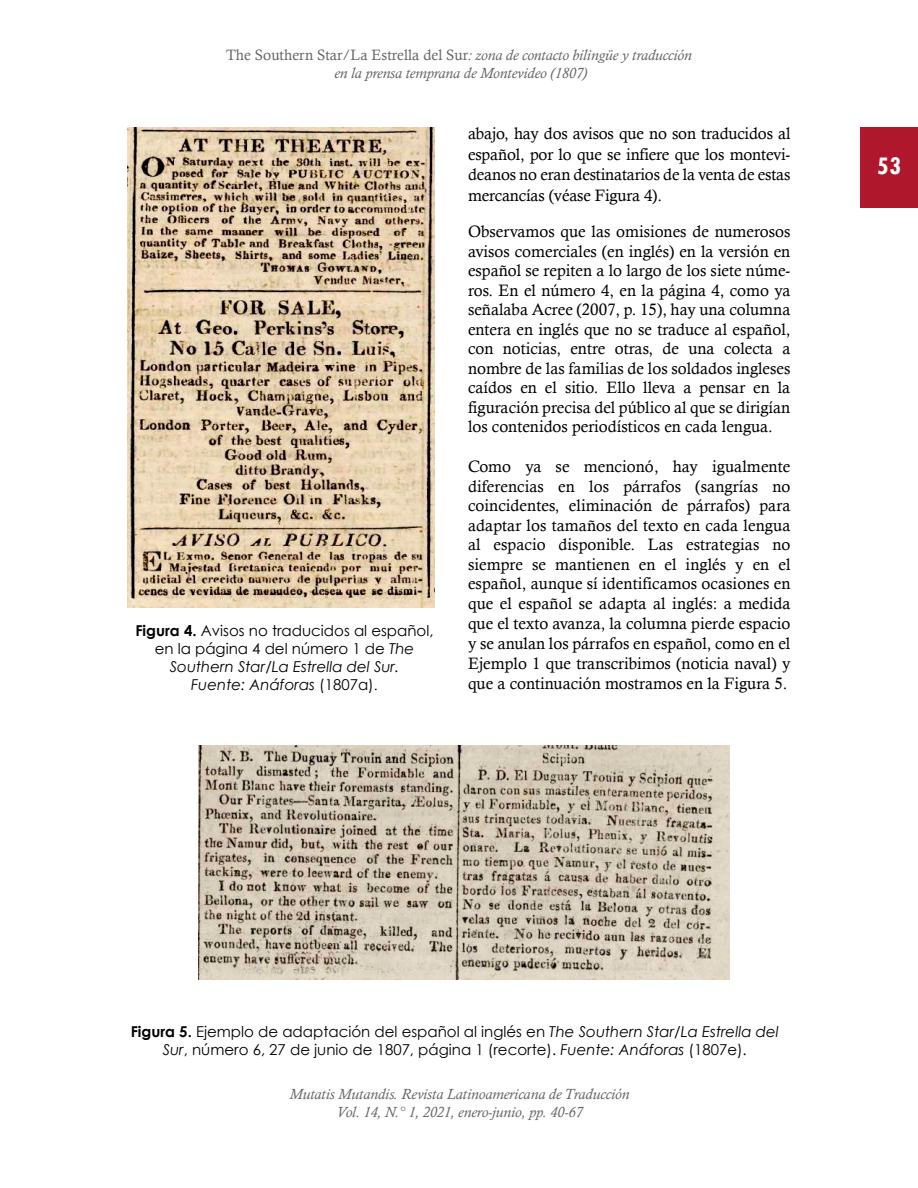
<style>
.page{position:relative;width:918px;height:1188px;background:#fff}
.page>*{position:absolute;margin:0;border:0;box-sizing:border-box;transform-origin:0 0}
.t1{font:700 condensed 27px "Tw Cen";color:#fff}
.t2{font:16.5px/19.6px "Calisto";color:#000;text-align:justify}
.t3{font:15px/18px "Century Gothic";color:#000;text-align:center}
.t4{font:italic 15px/18px "Calisto";color:#666;text-align:center}
.s1{font-style:normal}
.s2{font-weight:700}
.s3{font-style:italic}
.s4{font-family:"Calisto"}
</style>
<div class="page">
<div style="left:860px;top:128px;width:58px;height:80px;background:#af182c"></div>
<img style="left:128px;top:128px;width:306px;height:480px">
<img style="left:199px;top:746px;width:531px;height:234px">
<p class="t4" style="left:226px;top:46px;width:467px"><span class="s1">The Southern Star/La Estrella del Sur</span>: zona de contacto bilingüe y traducción en la prensa temprana de Montevideo (1807)</p>
<p class="t3" style="left:135px;top:622px;width:300px"><span class="s2">Figura 4.</span> Avisos no traducidos al español, en la página 4 del número 1 de <span class="s3">The Southern Star/La Estrella del Sur.<br>Fuente: Anáforas</span> (1807a)<span class="s4">.</span></p>
<p class="t2" style="left:468px;top:123px;width:324px;line-height:20.4px">abajo, hay dos avisos que no son traducidos al español, por lo que se infiere que los montevi&shy;deanos no eran destinatarios de la venta de estas mercancías (véase Figura 4).</p>
<p class="t2" style="left:468px;top:221px;width:324px">Observamos que las omisiones de numerosos avisos comerciales (en inglés) en la versión en español se repiten a lo largo de los siete núme&shy;ros. En el número 4, en la página 4, como ya señalaba Acree (2007, p. 15), hay una columna entera en inglés que no se traduce al español, con noticias, entre otras, de una colecta a nombre de las familias de los soldados ingleses caídos en el sitio. Ello lleva a pensar en la figuración precisa del público al que se dirigían los contenidos periodísticos en cada lengua.</p>
<p class="t2" style="left:468px;top:457px;width:324px">Como ya se mencionó, hay igualmente diferencias en los párrafos (sangrías no coincidentes, eliminación de párrafos) para adaptar los tamaños del texto en cada lengua al espacio disponible. Las estrategias no siempre se mantienen en el inglés y en el español, aunque sí identificamos ocasiones en que el español se adapta al inglés: a medida que el texto avanza, la columna pierde espacio y se anulan los párrafos en español, como en el Ejemplo 1 que transcribimos (noticia naval) y que a continuación mostramos en la Figura 5.</p>
<h1 class="t1" style="left:877px;top:149px;width:25px">53</h1>
<p class="t3" style="left:131px;top:1023px;width:650px"><span class="s2">Figura 5.</span> Ejemplo de adaptación del español al inglés en <span class="s3">The Southern Star/La Estrella del<br>Sur</span>, número 6, 27 de junio de 1807, página 1 (recorte). <span class="s3">Fuente: Anáforas</span> (1807e).</p>
<p class="t4" style="left:289px;top:1085px;width:341px">Mutatis Mutandis. Revista Latinoamericana de Traducción<br>Vol. 14, N.° 1, 2021, enero-junio, pp. 40-67</p>
</div>
